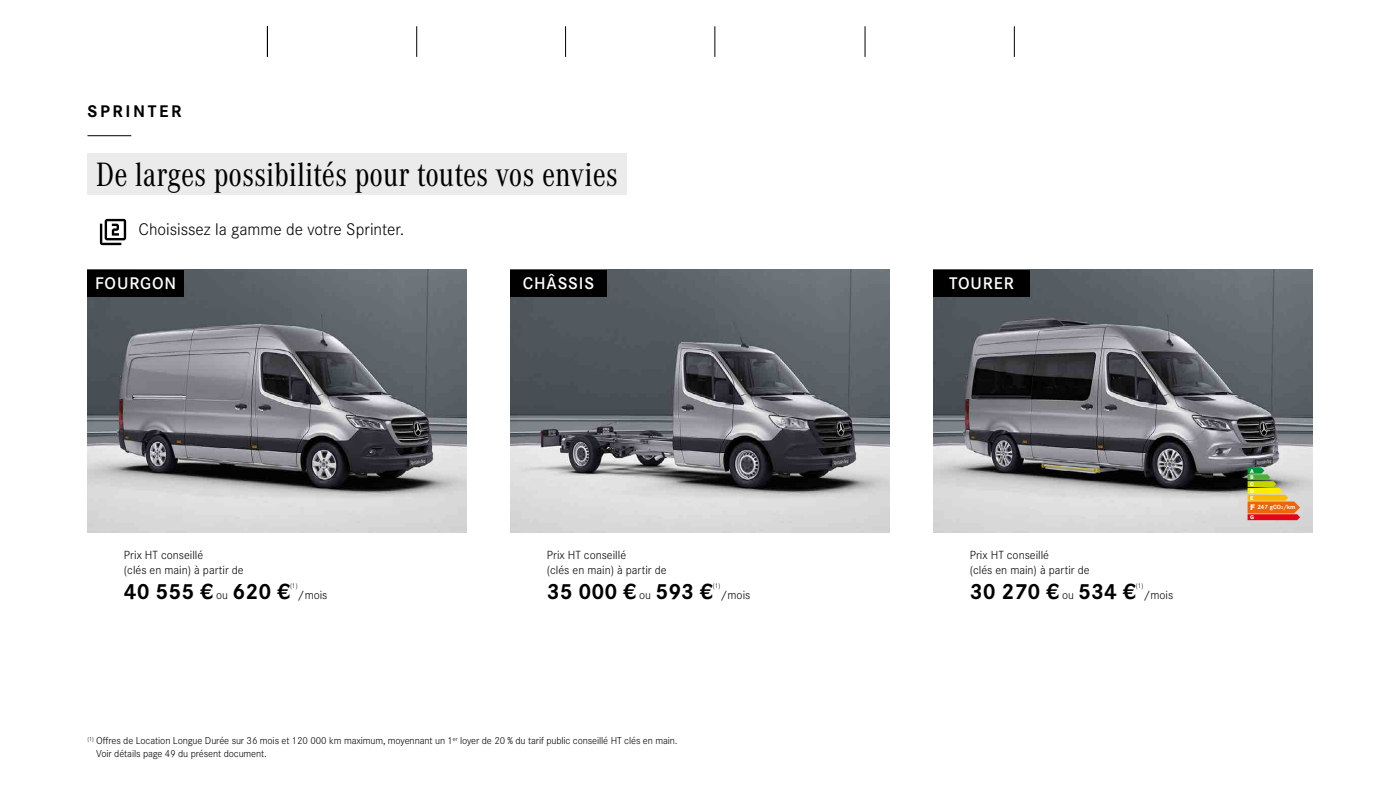
<style>
.page{position:relative;width:1400px;height:788px;background:#fff}
.page>*{position:absolute;margin:0;border:0;box-sizing:border-box;transform-origin:0 0}
.t1{font:35px "Corporate A Con";color:#000}
.t2{font:700 22.75px "Corporate S";color:#000}
.t3{font:300 17.5px "Corporate S";color:#000}
.t4{font:600 17.5px "Corporate S";letter-spacing:.05em;color:#fff}
.t5{font:700 17.5px "Corporate S";letter-spacing:.15em;color:#000}
.t6{font:300 12.25px "Corporate S";color:#000}
.t7{font:300 10.5px "Corporate S";letter-spacing:-.01em;color:#000}
.t8{font:300 7.17px "Corporate S";color:#000}
.t9{font:700 6.3px "Corporate S";color:#fff}
.t10{font:800 5.6px "Corporate S";color:#fff}
.s1{font-weight:300;font-size:12.25px}
.s2{font-weight:800;font-size:8.4px}
</style>
<div class="page">
<hr style="left:267px;top:26px;width:1px;height:31px;background:#000">
<hr style="left:416px;top:26px;width:1px;height:31px;background:#000">
<hr style="left:565px;top:26px;width:1px;height:31px;background:#000">
<hr style="left:714px;top:26px;width:1px;height:31px;background:#000">
<hr style="left:865px;top:26px;width:1px;height:31px;background:#000">
<hr style="left:1014px;top:26px;width:1px;height:31px;background:#000">
<img style="left:510px;top:270px;width:380px;height:262px">
<img style="left:933px;top:270px;width:380px;height:262px">
<img style="left:88px;top:270px;width:379px;height:262px">
<div style="left:88px;top:270px;width:96px;height:26px;background:#000"></div>
<div style="left:510px;top:270px;width:97px;height:26px;background:#000"></div>
<div style="left:933px;top:270px;width:97px;height:26px;background:#000"></div>
<hr style="left:88px;top:135px;width:43px;height:1px;background:#000">
<svg style="left:100px;top:219px;width:26px;height:26px"></svg>
<svg style="left:1248px;top:467px;width:52px;height:53px;background:#ce9d56"></svg>
<div style="left:88px;top:153px;width:539px;height:41px;background:#ebebeb"></div>
<p class="t5" style="left:88px;top:99px;width:96px">SPRINTER</p>
<p class="t1" style="left:96px;top:152px;width:523px">De larges possibilités pour toutes vos envies</p>
<p class="t3" style="left:139px;top:218px;width:267px">Choisissez la gamme de votre Sprinter.</p>
<p class="t4" style="left:95px;top:271px;width:83px">FOURGON</p>
<p class="t4" style="left:523px;top:271px;width:73px">CHÂSSIS</p>
<p class="t4" style="left:949px;top:271px;width:66px">TOURER</p>
<p class="t6" style="left:124px;top:547px;width:81px">Prix HT conseillé</p>
<p class="t6" style="left:124px;top:562px;width:121px">(clés en main) à partir de</p>
<p class="t2" style="left:124px;top:575px;width:168px">40 555 € <span class="s1">ou</span> 620 €</p>
<p class="t8" style="left:290px;top:581px;width:9px">(1)</p>
<p class="t6" style="left:298px;top:586px;width:31px">/mois</p>
<p class="t6" style="left:547px;top:547px;width:81px">Prix HT conseillé</p>
<p class="t6" style="left:547px;top:562px;width:121px">(clés en main) à partir de</p>
<p class="t2" style="left:547px;top:575px;width:168px">35 000 € <span class="s1">ou</span> 593 €</p>
<p class="t8" style="left:713px;top:581px;width:9px">(1)</p>
<p class="t6" style="left:721px;top:586px;width:31px">/mois</p>
<p class="t6" style="left:970px;top:547px;width:81px">Prix HT conseillé</p>
<p class="t6" style="left:970px;top:562px;width:121px">(clés en main) à partir de</p>
<p class="t2" style="left:970px;top:575px;width:168px">30 270 € <span class="s1">ou</span> 534 €</p>
<p class="t8" style="left:1136px;top:581px;width:9px">(1)</p>
<p class="t6" style="left:1143px;top:586px;width:31px">/mois</p>
<p class="t7" style="left:88px;top:733px;width:592px"><sup>(1)</sup> Offres de Location Longue Durée sur 36 mois et 120 000 km maximum, moyennant un 1<sup>er</sup> loyer de 20 % du tarif public conseillé HT clés en main.</p>
<p class="t7" style="left:96px;top:746px;width:172px">Voir détails page 49 du présent document.</p>
<p class="t10" style="left:1250px;top:467px;width:5px">A</p>
<p class="t10" style="left:1250px;top:494px;width:5px">E</p>
<p class="t10" style="left:1250px;top:473px;width:5px">B</p>
<p class="t9" style="left:1250px;top:503px;width:47px"><span class="s2">F</span> 247 gCO₂/km</p>
<p class="t10" style="left:1250px;top:480px;width:5px">C</p>
<p class="t10" style="left:1250px;top:487px;width:5px">D</p>
<p class="t10" style="left:1250px;top:500px;width:5px">E</p>
<p class="t10" style="left:1250px;top:513px;width:5px">G</p>
</div>
